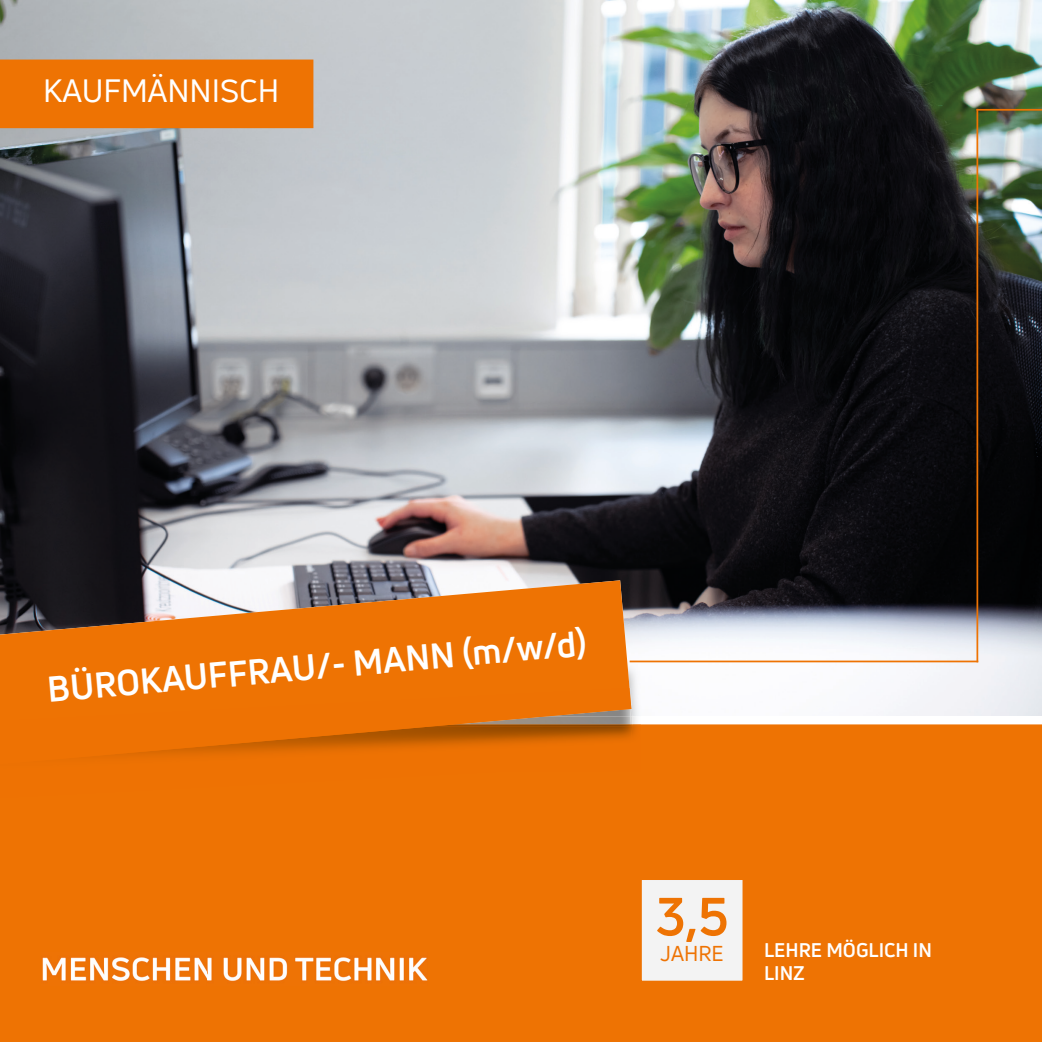
<style>
.page{position:relative;width:1042px;height:1042px;background:#fff}
.page>*{position:absolute;margin:0;border:0;box-sizing:border-box;transform-origin:0 0}
.t1{font:700 52.5px "Uni Neue";color:#ee7303}
.t2{font:700 35px "Uni Neue";color:#fff}
.t3{font:31.5px "Uni Neue";color:#fff}
.t4{font:21px "Uni Neue";color:#ee7303}
.t5{font:700 19.25px/23.1px "Uni Neue";color:#fff}
</style>
<div class="page">
<img style="left:0;top:0;width:1042px;height:716px">
<div style="left:0;top:724px;width:1042px;height:318px;background:#ee7303"></div>
<div style="left:640px;top:878px;width:104px;height:104px;background:#f3f3f3;border:2px solid #ee7303"></div>
<img style="left:631px;top:662px;width:10px;height:26px">
<img style="left:635px;top:726px;width:6px;height:45px">
<svg style="left:0;top:580px;width:631px;height:108px;background:#d17625"></svg>
<hr style="left:629px;top:660px;width:349px;height:2px;background:#ee7303">
<hr style="left:976px;top:109px;width:2px;height:553px;background:#ee7303">
<hr style="left:976px;top:109px;width:66px;height:2px;background:#ee7303">
<div style="left:0;top:60px;width:313px;height:68px;background:#ee7303"></div>
<div style="left:0;top:764px;width:472px;height:7px;background:#ee7203"></div>
<svg style="left:0;top:726px;width:472px;height:38px;background:#e36d02"></svg>
<div style="left:0;top:771px;width:506px;height:27px;background:#ee7203"></div>
<img style="left:472px;top:726px;width:163px;height:45px">
<svg style="left:0;top:688px;width:641px;height:38px;background:#e8750e"></svg>
<p class="t3" style="left:43px;top:71px;width:237px">KAUFMÄNNISCH</p>
<p class="t2" style="left:46px;top:668px;width:542px;rotate:-5deg">BÜROKAUFFRAU/- MANN (m/w/d)</p>
<h1 class="t1" style="left:656px;top:883px;width:74px">3,5</h1>
<p class="t4" style="left:660px;top:940px;width:65px">JAHRE</p>
<p class="t5" style="left:764px;top:938px;width:169px">LEHRE MÖGLICH IN<br>LINZ</p>
</div>
